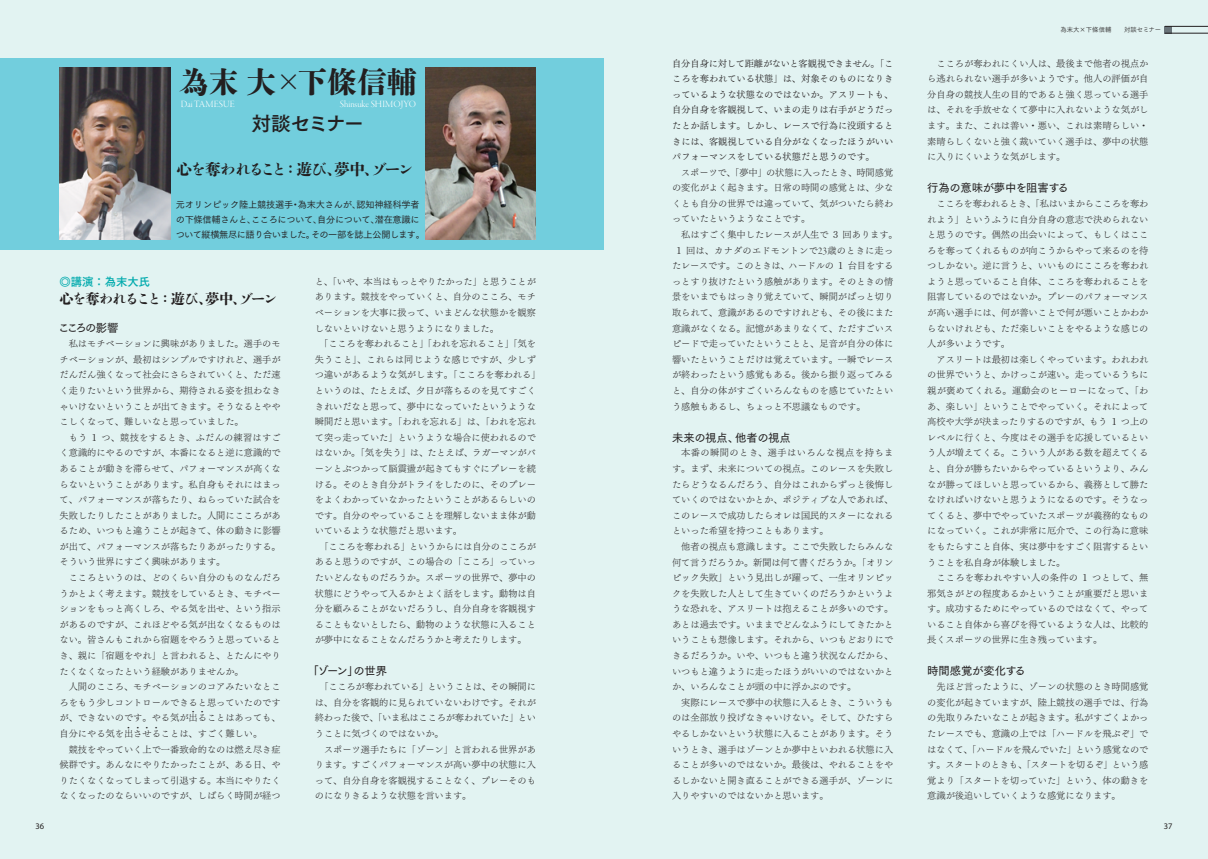
<style>
.page{position:relative;width:1208px;height:859px;background:#fff}
.page>*{position:absolute;margin:0;border:0;box-sizing:border-box;transform-origin:0 0}
.t1{font:800 29.8px "Shuei Shogo M Sen";color:#231f20}
.t2{font:19.8px "Tsuku Go Pro B";letter-spacing:-.06em;color:#231f20}
.t3{font:800 15.6px "Shuei Shogo M Sen";letter-spacing:-.09em;color:#231f20}
.t4{font:800 14.2px "Shuei Shogo M Sen";letter-spacing:-.09em;color:#231f20}
.t5{font:11.3px "Tsuku Go Pro D";letter-spacing:-.03em;color:#231f20}
.t6{font:11.3px "Tsuku Go Pro D";letter-spacing:-.01em;color:#231f20}
.t7{font:11.3px "Tsuku Go Pro B";color:#00aaad}
.t8{font:9.9px "Garamond Premr Pro Lt Disp";letter-spacing:.005em;color:#fff}
.t9{font:9.2px/15.6px "Tsuku Min Pr 5 L";color:#231f20;text-align:justify}
.t10{font:9.2px/15.6px "Tsuku Min Pr 5 R";color:#231f20;text-align:justify}
.t11{font:9.2px/14.9px "Tsuku Go Pro M";letter-spacing:-.03em;color:#231f20}
.t12{font:9.2px "Tsuku Min Pr 5 L";letter-spacing:.025em;color:#231f20}
.t13{font:9.2px "Tsuku Min Pr 5 L";letter-spacing:-.02em;color:#231f20}
.t14{font:8.5px "Myriad Pro";color:#231f20}
.t15{font:6.4px "Tsuku Go Pr 5 R";color:#231f20}
.t16{font:3.5px "Kenten Generic";color:#231f20}
.s1{font-family:"Garamond Premr Pro Lt Disp";font-size:10.7px}
</style>
<div class="page">
<div style="left:0;top:0;width:604px;height:859px;background:#e2f3f2"></div>
<div style="left:604px;top:0;width:604px;height:859px;background:#e2f3f2"></div>
<div style="left:0;top:58px;width:604px;height:192px;background:#72cedd"></div>
<div style="left:1164px;top:26px;width:8px;height:7px;background:#697379"></div>
<hr style="left:1165px;top:26px;width:43px;height:1px;background:#231f20">
<hr style="left:1164px;top:33px;width:44px;height:1px;background:#231f20">
<img style="left:60px;top:68px;width:110px;height:171px">
<img style="left:425px;top:68px;width:111px;height:171px">
<h1 class="t1" style="left:179px;top:60px;width:239px">為末大×下條信輔</h1>
<p class="t8" style="left:181px;top:99px;width:56px">Dai TAMESUE</p>
<p class="t8" style="left:340px;top:99px;width:78px">Shinsuke SHIMOJYO</p>
<h2 class="t2" style="left:251px;top:107px;width:114px">対談セミナー</h2>
<h3 class="t3" style="left:177px;top:158px;width:239px">心を奪われること：遊び、夢中、ゾーン</h3>
<p class="t11" style="left:176px;top:196px;width:250px">元オリンピック陸上競技選手・為末大さんが、認知神経科学者の下條信輔さんと、こころについて、自分について、潜在意識について縦横無尽に語り合いました。その一部を誌上公開します。</p>
<p class="t7" style="left:60px;top:272px;width:92px">◎講演：為末大氏</p>
<h3 class="t4" style="left:60px;top:288px;width:219px">心を奪われること：遊び、夢中、ゾーン</h3>
<p class="t5" style="left:58px;top:319px;width:62px">こころの影響</p>
<p class="t9" style="left:60px;top:335px;width:223px;text-indent:9px">私はモチベーションに興味がありました。選手のモチベーションが、最初はシンプルですけれど、選手がだんだん強くなって社会にさらされていくと、ただ速く走りたいという世界から、期待される姿を担わなきゃいけないということが出てきます。そうなるとややこしくなって、難しいなと思っていました。</p>
<p class="t9" style="left:60px;top:428px;width:223px;text-indent:9px">もう１つ、競技をするとき、ふだんの練習はすごく意識的にやるのですが、本番になると逆に意識的であることが動きを滞らせて、パフォーマンスが高くならないということがあります。私自身もそれにはまって、パフォーマンスが落ちたり、ねらっていた試合を失敗したりしたことがありました。人間にこころがあるため、いつもと違うことが起きて、体の動きに影響が出て、パフォーマンスが落ちたりあがったりする。そういう世界にすごく興味があります。</p>
<p class="t9" style="left:60px;top:569px;width:223px;text-indent:9px">こころというのは、どのくらい自分のものなんだろうかとよく考えます。競技をしているとき、モチベーションをもっと高くしろ、やる気を出せ、という指示があるのですが、これほどやる気が出なくなるものはない。皆さんもこれから宿題をやろうと思っているとき、親に「宿題をやれ」と言われると、とたんにやりたくなくなったという経験がありませんか。</p>
<p class="t9" style="left:60px;top:678px;width:223px;text-indent:9px">人間のこころ、モチベーションのコアみたいなところをもう少しコントロールできると思っていたのですが、できないのです。やる気が出ることはあっても、</p>
<p class="t16" style="left:191px;top:710px;width:5px">4</p>
<p class="t16" style="left:201px;top:710px;width:5px">4</p>
<p class="t9" style="left:60px;top:725px;width:204px">自分にやる気を出させることは、すごく難しい。</p>
<p class="t16" style="left:127px;top:726px;width:5px">4</p>
<p class="t16" style="left:136px;top:726px;width:5px">4</p>
<p class="t16" style="left:145px;top:726px;width:5px">4</p>
<p class="t16" style="left:154px;top:726px;width:5px">4</p>
<p class="t9" style="left:60px;top:740px;width:223px;text-indent:9px">競技をやっていく上で一番致命的なのは燃え尽き症候群です。あんなにやりたかったことが、ある日、やりたくなくなってしまって引退する。本当にやりたくなくなったのならいいのですが、しばらく時間が経つ</p>
<p class="t9" style="left:315px;top:272px;width:223px">と、「いや、本当はもっとやりたかった」と思うことが</p>
<p class="t9" style="left:315px;top:288px;width:223px">あります。競技をやっていくと、自分のこころ、モチ</p>
<p class="t9" style="left:315px;top:304px;width:223px">ベーションを大事に扱って、いまどんな状態かを観察</p>
<p class="t9" style="left:315px;top:319px;width:186px">しないといけないと思うようになりました。</p>
<p class="t9" style="left:319px;top:335px;width:218px">「こころを奪われること」「われを忘れること」「気を</p>
<p class="t12" style="left:315px;top:351px;width:223px">失うこと」、これらは同じような感じですが、少しず</p>
<p class="t9" style="left:315px;top:366px;width:227px">つ違いがあるような気がします。「こころを奪われる」</p>
<p class="t9" style="left:315px;top:382px;width:223px">というのは、たとえば、夕日が落ちるのを見てすごく</p>
<p class="t9" style="left:315px;top:397px;width:223px">きれいだなと思って、夢中になっていたというような</p>
<p class="t9" style="left:315px;top:413px;width:223px">瞬間だと思います。「われを忘れる」は、「われを忘れ</p>
<p class="t9" style="left:315px;top:428px;width:223px">て突っ走っていた」というような場合に使われるので</p>
<p class="t9" style="left:315px;top:444px;width:223px">はないか。「気を失う」は、たとえば、ラガーマンがバ</p>
<p class="t9" style="left:315px;top:460px;width:223px">ーンとぶつかって脳震盪が起きてもすぐにプレーを続</p>
<p class="t9" style="left:315px;top:475px;width:223px">ける。そのとき自分がトライをしたのに、そのプレー</p>
<p class="t9" style="left:315px;top:491px;width:223px">をよくわかっていなかったということがあるらしいの</p>
<p class="t9" style="left:315px;top:506px;width:223px">です。自分のやっていることを理解しないまま体が動</p>
<p class="t9" style="left:315px;top:522px;width:149px">いているような状態だと思います。</p>
<p class="t13" style="left:319px;top:538px;width:218px">「こころを奪われる」というからには自分のこころが</p>
<p class="t9" style="left:315px;top:553px;width:223px">あると思うのですが、この場合の「こころ」っていっ</p>
<p class="t9" style="left:315px;top:569px;width:223px">たいどんなものだろうか。スポーツの世界で、夢中の</p>
<p class="t9" style="left:315px;top:584px;width:223px">状態にどうやって入るかとよく話をします。動物は自</p>
<p class="t9" style="left:315px;top:600px;width:223px">分を顧みることがないだろうし、自分自身を客観視す</p>
<p class="t9" style="left:315px;top:615px;width:223px">ることもないとしたら、動物のような状態に入ること</p>
<p class="t9" style="left:315px;top:631px;width:213px">が夢中になることなんだろうかと考えたりします。</p>
<p class="t5" style="left:307px;top:662px;width:81px">「ゾーン」の世界</p>
<p class="t9" style="left:315px;top:678px;width:223px;text-indent:5px">「こころが奪われている」ということは、その瞬間には、自分を客観的に見られていないわけです。それが終わった後で、「いま私はこころが奪われていた」ということに気づくのではないか。</p>
<p class="t9" style="left:315px;top:740px;width:223px;text-indent:9px">スポーツ選手たちに「ゾーン」と言われる世界があります。すごくパフォーマンスが高い夢中の状態に入って、自分自身を客観視することなく、プレーそのものになりきるような状態を言います。</p>
<p class="t10" style="left:672px;top:54px;width:223px">自分自身に対して距離がないと客観視できません。「こころを奪われている状態」は、対象そのものになりきっているような状態なのではないか。アスリートも、自分自身を客観視して、いまの走りは右手がどうだったとか話します。しかし、レースで行為に没頭するときには、客観視している自分がなくなったほうがいいパフォーマンスをしている状態だと思うのです。</p>
<p class="t9" style="left:672px;top:163px;width:223px;text-indent:9px">スポーツで、「夢中」の状態に入ったとき、時間感覚の変化がよく起きます。日常の時間の感覚とは、少なくとも自分の世界では違っていて、気がついたら終わっていたというようなことです。</p>
<p class="t9" style="left:672px;top:226px;width:227px;text-align:left;text-indent:9px">私はすごく集中したレースが人生で３回あります。<br>１回は、カナダのエドモントンで<span class="s1">23</span>歳のときに走ったレースです。このときは、ハードルの１台目をするっとすり抜けたという感触があります。そのときの情景をいまでもはっきり覚えていて、瞬間がぱっと切り取られて、意識があるのですけれども、その後にまた意識がなくなる。記憶があまりなくて、ただすごいスピードで走っていたということと、足音が自分の体に響いたということだけは覚えています。一瞬でレースが終わったという感覚もある。後から振り返ってみると、自分の体がすごくいろんなものを感じていたという感触もあるし、ちょっと不思議なものです。</p>
<p class="t5" style="left:672px;top:428px;width:120px">未来の視点、他者の視点</p>
<p class="t9" style="left:672px;top:444px;width:223px;text-indent:9px">本番の瞬間のとき、選手はいろんな視点を持ちます。まず、未来についての視点。このレースを失敗したらどうなるんだろう、自分はこれからずっと後悔していくのではないかとか、ポジティブな人であれば、このレースで成功したらオレは国民的スターになれるといった希望を持つこともあります。</p>
<p class="t9" style="left:672px;top:538px;width:223px;text-indent:9px">他者の視点も意識します。ここで失敗したらみんな何て言うだろうか。新聞は何て書くだろうか。「オリンピック失敗」という見出しが躍って、一生オリンピックを失敗した人として生きていくのだろうかというような恐れを、アスリートは抱えることが多いのです。あとは過去です。いままでどんなふうにしてきたかということも想像します。それから、いつもどおりにできるだろうか。いや、いつもと違う状況なんだから、いつもと違うように走ったほうがいいのではないかとか、いろんなことが頭の中に浮かぶのです。</p>
<p class="t9" style="left:672px;top:693px;width:223px;text-indent:9px">実際にレースで夢中の状態に入るとき、こういうものは全部放り投げなきゃいけない。そして、ひたすらやるしかないという状態に入ることがあります。そういうとき、選手はゾーンとか夢中といわれる状態に入ることが多いのではないか。最後は、やれることをやるしかないと開き直ることができる選手が、ゾーンに入りやすいのではないかと思います。</p>
<p class="t15" style="left:1060px;top:24px;width:102px">為末大×下條信輔　　対談セミナー</p>
<p class="t9" style="left:927px;top:54px;width:223px;text-indent:9px">こころが奪われにくい人は、最後まで他者の視点から逃れられない選手が多いようです。他人の評価が自分自身の競技人生の目的であると強く思っている選手は、それを手放せなくて夢中に入れないような気がします。また、これは善い・悪い、これは素晴らしい・素晴らしくないと強く裁いていく選手は、夢中の状態に入りにくいような気がします。</p>
<p class="t5" style="left:927px;top:178px;width:143px">行為の意味が夢中を阻害する</p>
<p class="t9" style="left:927px;top:195px;width:223px;text-indent:9px">こころを奪われるとき、「私はいまからこころを奪われよう」というふうに自分自身の意志で決められないと思うのです。偶然の出会いによって、もしくはこころを奪ってくれるものが向こうからやって来るのを待つしかない。逆に言うと、いいものにこころを奪われようと思っていること自体、こころを奪われることを阻害しているのではないか。プレーのパフォーマンスが高い選手には、何が善いことで何が悪いことかわからないけれども、ただ楽しいことをやるような感じの人が多いようです。</p>
<p class="t9" style="left:927px;top:350px;width:223px;text-indent:9px">アスリートは最初は楽しくやっています。われわれの世界でいうと、かけっこが速い。走っているうちに親が褒めてくれる。運動会のヒーローになって、「わあ、楽しい」ということでやっていく。それによって高校や大学が決まったりするのですが、もう１つ上のレベルに行くと、今度はその選手を応援しているという人が増えてくる。こういう人がある数を超えてくると、自分が勝ちたいからやっているというより、みんなが勝ってほしいと思っているから、義務として勝たなければいけないと思うようになるのです。そうなってくると、夢中でやっていたスポーツが義務的なものになっていく。これが非常に厄介で、この行為に意味をもたらすこと自体、実は夢中をすごく阻害するということを私自身が体験しました。</p>
<p class="t9" style="left:927px;top:569px;width:223px;text-indent:9px">こころを奪われやすい人の条件の１つとして、無邪気さがどの程度あるかということが重要だと思います。成功するためにやっているのではなくて、やっていること自体から喜びを得ているような人は、比較的長くスポーツの世界に生き残っています。</p>
<p class="t6" style="left:927px;top:662px;width:100px">時間感覚が変化する</p>
<p class="t9" style="left:927px;top:678px;width:223px;text-indent:9px">先ほど言ったように、ゾーンの状態のとき時間感覚の変化が起きていますが、陸上競技の選手では、行為の先取りみたいなことが起きます。私がすごくよかったレースでも、意識の上では「ハードルを飛ぶぞ」ではなくて、「ハードルを飛んでいた」という感覚なのです。スタートのときも、「スタートを切るぞ」という感覚より「スタートを切っていた」という、体の動きを意識が後追いしていくような感覚になります。</p>
<p class="t14" style="left:35px;top:821px;width:10px">36</p>
<p class="t14" style="left:1163px;top:821px;width:10px">37</p>
</div>
